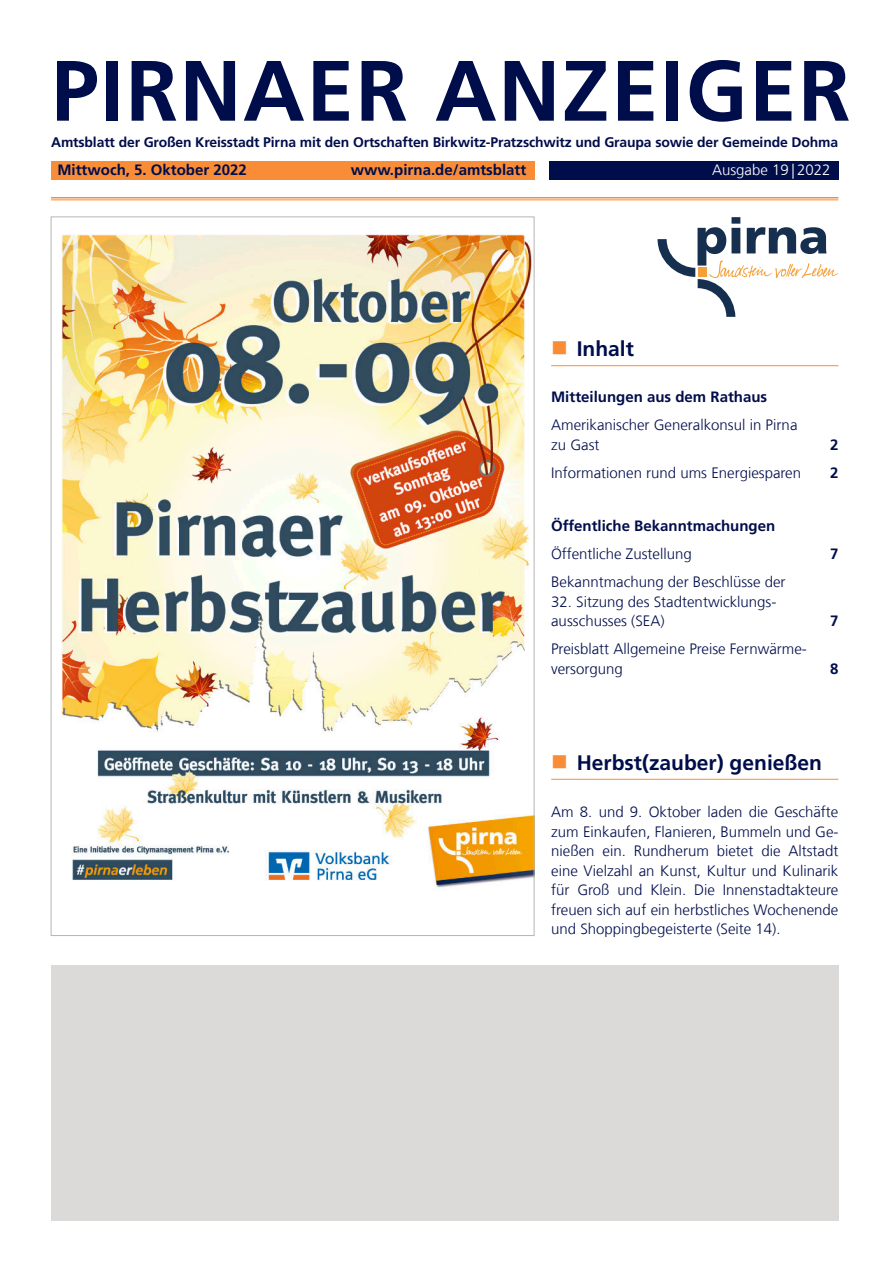
<style>
.page{position:relative;width:881px;height:1263px;background:#fff}
.page>*{position:absolute;margin:0;border:0;box-sizing:border-box;transform-origin:0 0}
.t1{font:700 85.5px "Frutiger LT Com";letter-spacing:.02em;color:#000d4b}
.t2{font:700 21px "Frutiger LT Com";color:#000d4b}
.t3{font:300 15px/19.5px "Frutiger LT Com";color:#000d4b}
.t4{font:700 15px "Frutiger LT Com";color:#000d4b}
.t5{font:300 15px "Frutiger LT Com";color:#fff}
.t6{font:700 13.95px "Frutiger LT Com";letter-spacing:-.01em;color:#000d4b}
</style>
<div class="page">
<div style="left:51px;top:965px;width:787px;height:255px;background:#dbdad9"></div>
<hr style="left:551px;top:365px;width:287px;height:1px;background:#f98d37">
<hr style="left:51px;top:200px;width:787px;height:1px;background:#f98d37">
<hr style="left:51px;top:197px;width:787px;height:1px;background:#f98d37">
<div style="left:51px;top:162px;width:483px;height:18px;background:#f98d37"></div>
<hr style="left:551px;top:779px;width:287px;height:1px;background:#f98d37">
<div style="left:549px;top:162px;width:289px;height:18px;background:#000d4b"></div>
<img style="left:61px;top:234px;width:471px;height:654px">
<svg style="left:657px;top:217px;width:181px;height:100px"></svg>
<h1 class="t1" style="left:51px;top:57px;width:800px">PIRNAER ANZEIGER</h1>
<p class="t6" style="left:51px;top:136px;width:788px">Amtsblatt der Großen Kreisstadt Pirna mit den Ortschaften Birkwitz-Pratzschwitz und Graupa sowie der Gemeinde Dohma</p>
<p class="t4" style="left:57px;top:164px;width:191px">Mittwoch, 5. Oktober 2022</p>
<p class="t4" style="left:350px;top:164px;width:177px">www.pirna.de/amtsblatt</p>
<p class="t5" style="left:711px;top:164px;width:120px">Ausgabe 19 | 2022</p>
<h2 class="t2" style="left:576px;top:340px;width:59px">Inhalt</h2>
<p class="t4" style="left:551px;top:391px;width:217px">Mitteilungen aus dem Rathaus</p>
<p class="t3" style="left:551px;top:417px;width:248px">Amerikanischer Generalkonsul in Pirna zu Gast</p>
<p class="t4" style="left:829px;top:439px;width:10px">2</p>
<p class="t3" style="left:551px;top:464px;width:251px">Informationen rund ums Energiesparen</p>
<p class="t4" style="left:829px;top:467px;width:10px">2</p>
<p class="t4" style="left:551px;top:520px;width:225px">Öffentliche Bekanntmachungen</p>
<p class="t3" style="left:551px;top:545px;width:142px">Öffentliche Zustellung</p>
<p class="t4" style="left:829px;top:548px;width:10px">7</p>
<p class="t3" style="left:551px;top:573px;width:236px">Bekanntmachung der Beschlüsse der</p>
<p class="t3" style="left:551px;top:593px;width:227px">32. Sitzung des Stadtentwicklungs&shy;ausschusses (SEA)</p>
<p class="t4" style="left:829px;top:615px;width:10px">7</p>
<p class="t3" style="left:551px;top:640px;width:257px">Preisblatt Allgemeine Preise Fernwärme&shy;versorgung</p>
<p class="t4" style="left:829px;top:662px;width:10px">8</p>
<h2 class="t2" style="left:576px;top:754px;width:247px">Herbst(zauber) genießen</h2>
<p class="t3" style="left:551px;top:803px;width:289px;text-align:justify">Am 8. und 9. Oktober laden die Geschäfte zum Einkaufen, Flanieren, Bummeln und Ge&shy;nießen ein. Rundherum bietet die Altstadt eine Vielzahl an Kunst, Kultur und Kulinarik für Groß und Klein. Die Innenstadtakteure freuen sich auf ein herbstliches Wochenende und Shoppingbegeisterte (Seite 14).</p>
</div>
